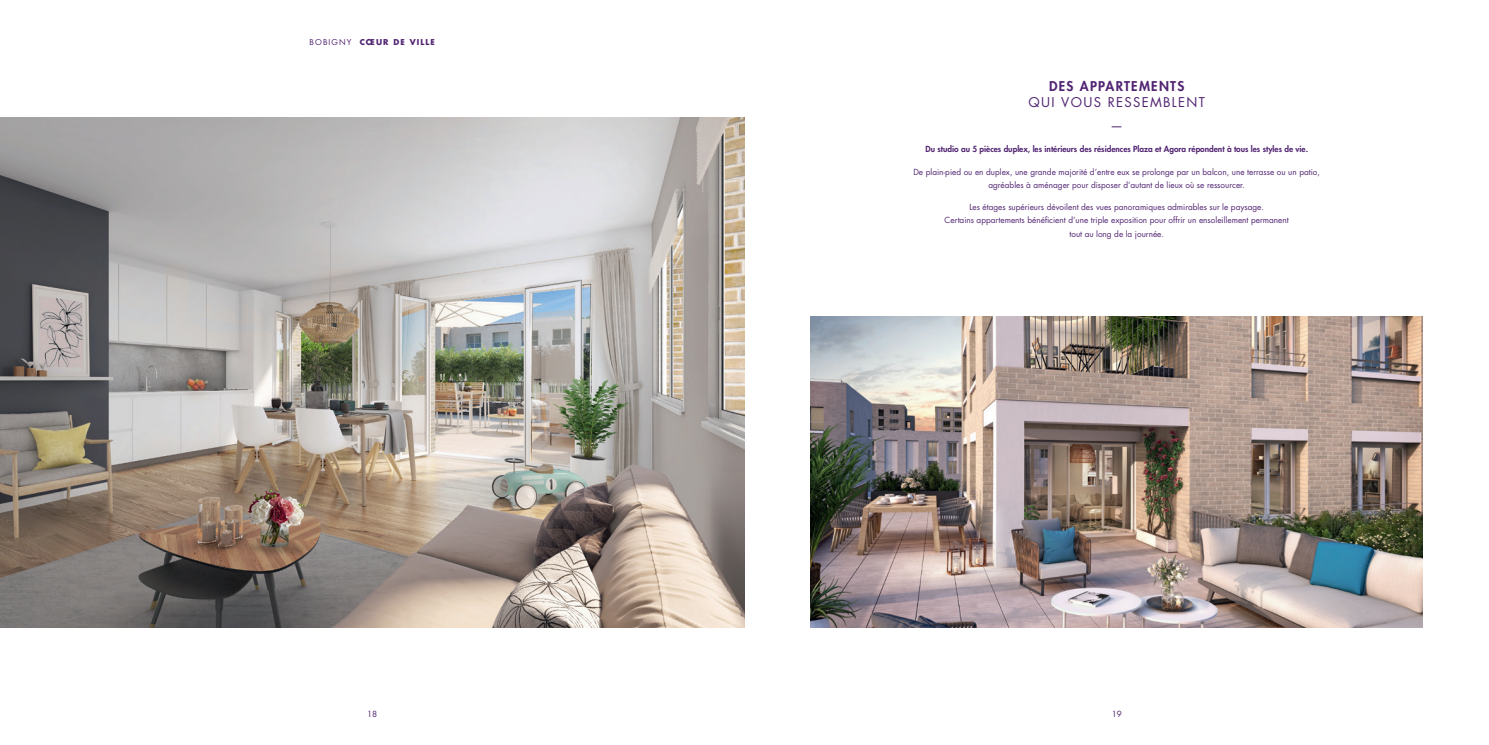
<style>
.page{position:relative;width:1489px;height:745px;background:#fff}
.page>*{position:absolute;margin:0;border:0;box-sizing:border-box;transform-origin:0 0}
.t1{font:13.12px/15.8px "Futura Std";letter-spacing:.1em;color:#512472;text-align:center}
.t2{font:8.22px/13.1px "Futura Std";color:#512472;text-align:center}
.t3{font:800 8.22px "Futura Std";color:#512472}
.t4{font:700 7.88px "Futura Std";letter-spacing:.14em;color:#512472}
.s1{font-weight:400}
.s2{font-weight:800}
</style>
<div class="page">
<img style="left:744px;top:118px;width:1px;height:508px">
<img style="left:810px;top:316px;width:612px;height:310px">
<img style="left:0;top:118px;width:744px;height:508px">
<p class="t4" style="left:309px;top:36px;width:127px"><span class="s1">BOBIGNY</span> CŒUR DE VILLE</p>
<p class="t1" style="left:1028px;top:78px;width:178px"><span class="s2">DES APPARTEMENTS<br></span>QUI VOUS RESSEMBLENT</p>
<p class="t1" style="left:1110px;top:117px;width:15px">—</p>
<p class="t3" style="left:925px;top:144px;width:384px">Du studio au 5 pièces duplex, les intérieurs des résidences Plaza et Agora répondent à tous les styles de vie.</p>
<p class="t2" style="left:913px;top:165px;width:408px">De plain-pied ou en duplex, une grande majorité d’entre eux se prolonge par un balcon, une terrasse ou un patio, agréables à aménager pour disposer d’autant de lieux où se ressourcer.</p>
<p class="t2" style="left:944px;top:201px;width:346px">Les étages supérieurs dévoilent des vues panoramiques admirables sur le paysage.<br>Certains appartements bénéficient d’une triple exposition pour offrir un ensoleillement permanent tout au long de la journée.</p>
<p class="t2" style="left:367px;top:707px;width:12px">18</p>
<p class="t2" style="left:1111px;top:707px;width:12px">19</p>
</div>
